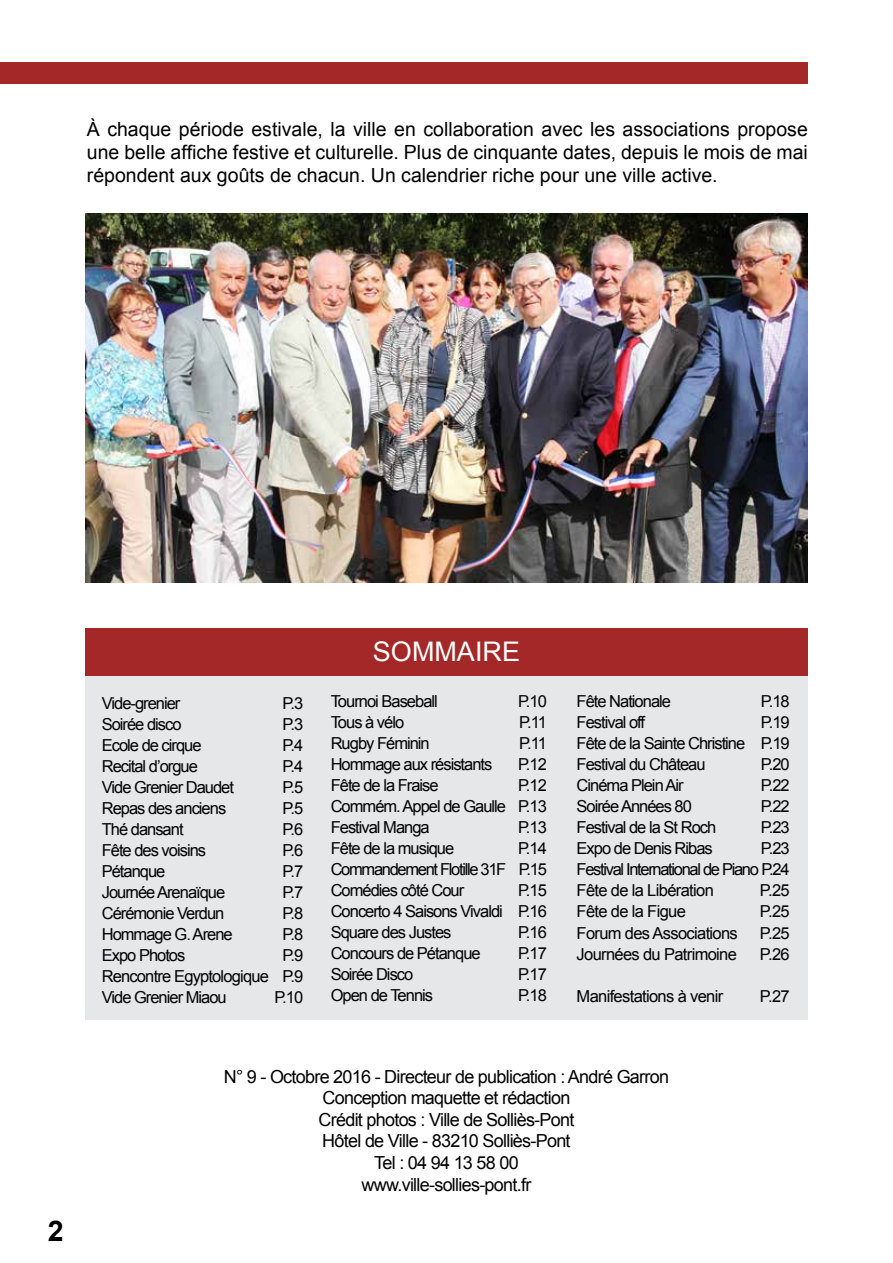
<style>
.page{position:relative;width:893px;height:1263px;background:#fff}
.page>*{position:absolute;margin:0;border:0;box-sizing:border-box;transform-origin:0 0}
.t1{font:700 28.5px "Arial";color:#000}
.t2{font:27px "Arial";color:#fff}
.t3{font:19.5px/23.4px "Arial";color:#000101;text-align:justify}
.t4{font:18px/21.6px "Arial";letter-spacing:-.04em;color:#000101;text-align:center}
.t5{font:16.5px/21px "Arial";letter-spacing:-.06em;color:#000101;text-align:justify}
.t6{font:16.5px "Arial";letter-spacing:-.04em;color:#000101}
</style>
<div class="page">
<div style="left:85px;top:628px;width:723px;height:391px;background:#e6e7e8"></div>
<div style="left:0;top:63px;width:808px;height:21px;background:#a42828"></div>
<div style="left:85px;top:628px;width:723px;height:47px;background:#a42828"></div>
<img style="left:85px;top:214px;width:723px;height:369px">
<p class="t3" style="left:87px;top:117px;width:722px">à chaque période estivale, la ville en collaboration avec les associations propose une belle affiche festive et culturelle. Plus de cinquante dates, depuis le mois de mai répondent aux goûts de chacun. Un calendrier riche pour une ville active.</p>
<h1 class="t1" style="left:48px;top:1212px;width:17px">2</h1>
<p class="t5" style="left:102px;top:693px;width:80px">Vide-grenier</p>
<p class="t5" style="left:283px;top:693px;width:22px">P.3</p>
<p class="t5" style="left:102px;top:714px;width:81px">Soirée disco</p>
<p class="t5" style="left:283px;top:714px;width:22px">P.3</p>
<p class="t5" style="left:102px;top:735px;width:101px">Ecole de cirque</p>
<p class="t5" style="left:283px;top:735px;width:22px">P.4</p>
<p class="t5" style="left:102px;top:756px;width:98px">Recital d’orgue</p>
<p class="t5" style="left:283px;top:756px;width:22px">P.4</p>
<p class="t5" style="left:102px;top:777px;width:134px">Vide Grenier Daudet</p>
<p class="t5" style="left:283px;top:777px;width:22px">P.5</p>
<p class="t5" style="left:102px;top:798px;width:126px">Repas des anciens</p>
<p class="t5" style="left:283px;top:798px;width:22px">P.5</p>
<p class="t5" style="left:102px;top:819px;width:83px">Thé dansant</p>
<p class="t5" style="left:283px;top:819px;width:22px">P.6</p>
<p class="t5" style="left:102px;top:840px;width:106px">Fête des voisins</p>
<p class="t5" style="left:283px;top:840px;width:22px">P.6</p>
<p class="t5" style="left:102px;top:861px;width:65px">Pétanque</p>
<p class="t5" style="left:283px;top:861px;width:22px">P.7</p>
<p class="t5" style="left:102px;top:882px;width:125px">Journée Arenaïque</p>
<p class="t5" style="left:283px;top:882px;width:22px">P.7</p>
<p class="t5" style="left:102px;top:903px;width:124px">Cérémonie Verdun</p>
<p class="t5" style="left:283px;top:903px;width:22px">P.8</p>
<p class="t5" style="left:102px;top:924px;width:132px">Hommage G. Arene</p>
<p class="t5" style="left:283px;top:924px;width:22px">P.8</p>
<p class="t5" style="left:102px;top:945px;width:85px">Expo Photos</p>
<p class="t5" style="left:102px;top:945px;width:203px;text-indent:181px">P.9<br>Rencontre Egyptologique P.9<br>Vide Grenier Miaou</p>
<p class="t5" style="left:274px;top:987px;width:30px">P.10</p>
<h2 class="t2" style="left:373px;top:634px;width:149px">Sommaire</h2>
<p class="t5" style="left:331px;top:691px;width:109px">Tournoi Baseball</p>
<p class="t5" style="left:518px;top:691px;width:30px">P.10</p>
<p class="t5" style="left:331px;top:712px;width:75px">Tous à vélo</p>
<p class="t5" style="left:519px;top:712px;width:29px">P.11</p>
<p class="t5" style="left:331px;top:733px;width:101px">Rugby Féminin</p>
<p class="t5" style="left:519px;top:733px;width:29px">P.11</p>
<p class="t5" style="left:331px;top:754px;width:163px">Hommage aux résistants</p>
<p class="t5" style="left:518px;top:754px;width:30px">P.12</p>
<p class="t5" style="left:331px;top:775px;width:109px">Fête de la Fraise</p>
<p class="t5" style="left:331px;top:775px;width:218px;text-indent:187px">P.12<br>Commém. Appel de Gaulle P.13<br>Festival Manga</p>
<p class="t5" style="left:518px;top:817px;width:30px">P.13</p>
<p class="t5" style="left:331px;top:838px;width:125px">Fête de la musique</p>
<p class="t5" style="left:331px;top:838px;width:218px;text-indent:187px">P.14<br>Commandement Flotille 31F P.15<br>Comédies côté Cour</p>
<p class="t5" style="left:331px;top:880px;width:218px;text-indent:187px">P.15<br>Concerto 4 Saisons Vivaldi P.16<br>Square des Justes</p>
<p class="t5" style="left:518px;top:922px;width:30px">P.16</p>
<p class="t5" style="left:331px;top:943px;width:151px">Concours de Pétanque</p>
<p class="t5" style="left:518px;top:943px;width:30px">P.17</p>
<p class="t5" style="left:331px;top:964px;width:84px">Soirée Disco</p>
<p class="t5" style="left:518px;top:964px;width:30px">P.17</p>
<p class="t5" style="left:331px;top:985px;width:104px">Open de Tennis</p>
<p class="t5" style="left:518px;top:985px;width:30px">P.18</p>
<p class="t5" style="left:577px;top:691px;width:96px">Fête Nationale</p>
<p class="t5" style="left:761px;top:691px;width:30px">P.18</p>
<p class="t5" style="left:577px;top:712px;width:70px">Festival off</p>
<p class="t5" style="left:577px;top:712px;width:215px;text-indent:184px">P.19<br>Fête de la Sainte Christine P.19<br>Festival du Château</p>
<p class="t5" style="left:761px;top:754px;width:30px">P.20</p>
<p class="t5" style="left:577px;top:775px;width:109px">Cinéma Plein Air</p>
<p class="t5" style="left:761px;top:775px;width:30px">P.22</p>
<p class="t5" style="left:577px;top:796px;width:117px">Soirée Années 80</p>
<p class="t5" style="left:761px;top:796px;width:30px">P.22</p>
<p class="t5" style="left:577px;top:817px;width:141px">Festival de la St Roch</p>
<p class="t5" style="left:761px;top:817px;width:30px">P.23</p>
<p class="t5" style="left:577px;top:838px;width:138px">Expo de Denis Ribas</p>
<p class="t5" style="left:577px;top:838px;width:215px;text-indent:184px">P.23<br>Festival International de Piano P.24<br>Fête de la Libération</p>
<p class="t5" style="left:760px;top:880px;width:31px">P.25</p>
<p class="t6" style="left:577px;top:901px;width:111px">Fête de la Figue</p>
<p class="t5" style="left:760px;top:901px;width:31px">P.25</p>
<p class="t6" style="left:577px;top:922px;width:163px">Forum des Associations</p>
<p class="t5" style="left:760px;top:922px;width:31px">P.25</p>
<p class="t6" style="left:577px;top:943px;width:162px">Journées du Patrimoine</p>
<p class="t5" style="left:760px;top:943px;width:31px">P.26</p>
<p class="t6" style="left:577px;top:985px;width:148px">Manifestations à venir</p>
<p class="t5" style="left:760px;top:985px;width:31px">P.27</p>
<p class="t4" style="left:224px;top:1066px;width:447px">N° 9 - Octobre 2016 - Directeur de publication : André Garron Conception maquette et rédaction<br>Crédit photos : Ville de Solliès-Pont<br>Hôtel de Ville - 83210 Solliès-Pont<br>Tel : 04 94 13 58 00<br>www.ville-sollies-pont.fr</p>
</div>
